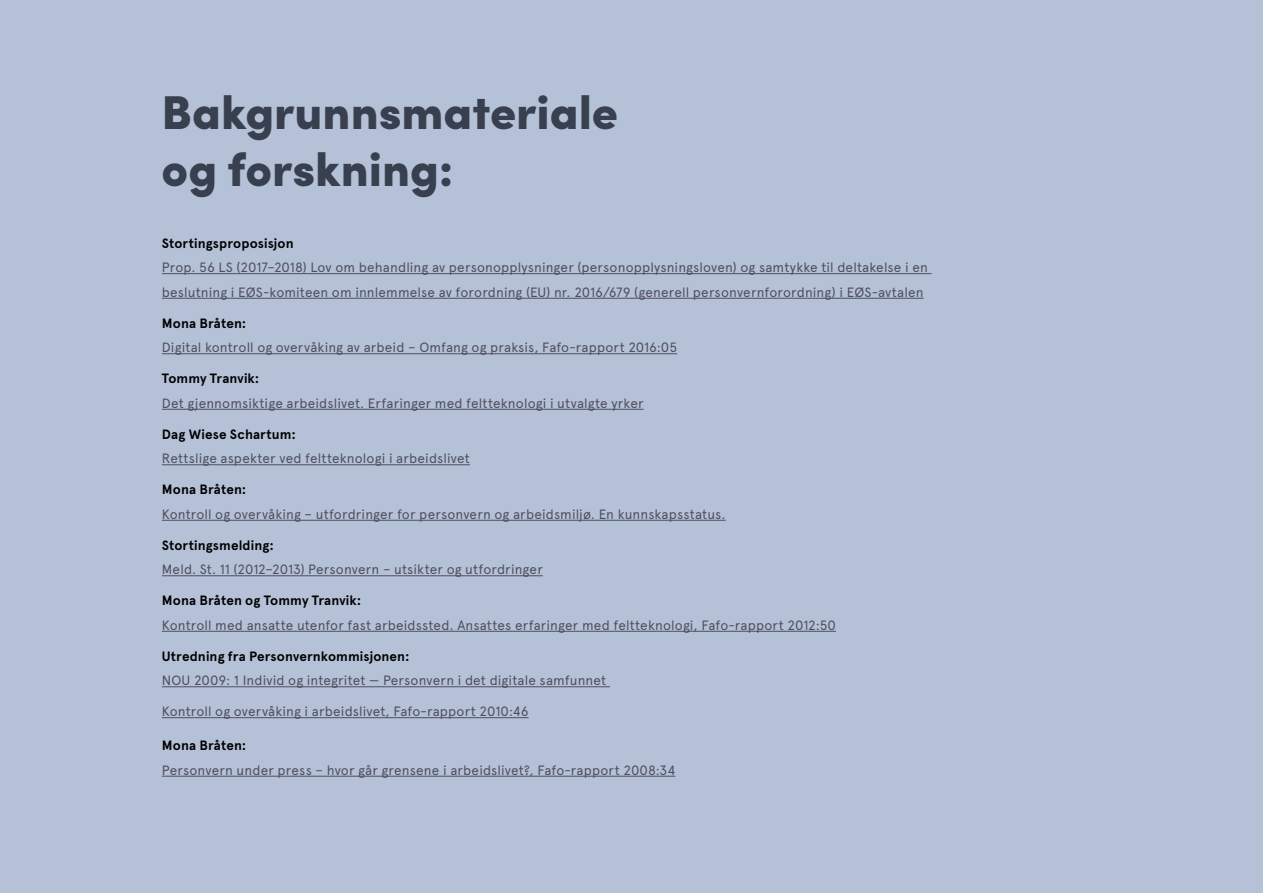
<style>
.page{position:relative;width:1263px;height:893px;background:#b4c1d7}
.page>*{position:absolute;margin:0;border:0;box-sizing:border-box;transform-origin:0 0}
.t1{font:900 47.55px/57px "Sofia Pro";color:#38404f}
.t2{font:13.5px/24.6px "Apercu";letter-spacing:.01em;color:#4f4f5e}
.t3{font:700 13.5px "Apercu";letter-spacing:.01em;color:#000}
</style>
<div class="page">
<hr style="left:162px;top:273px;width:769px;height:1px;background:#4f4f5e">
<hr style="left:162px;top:298px;width:761px;height:1px;background:#4f4f5e">
<hr style="left:162px;top:353px;width:515px;height:1px;background:#4f4f5e">
<hr style="left:162px;top:409px;width:482px;height:1px;background:#4f4f5e">
<hr style="left:162px;top:464px;width:308px;height:1px;background:#4f4f5e">
<hr style="left:162px;top:520px;width:564px;height:1px;background:#4f4f5e">
<hr style="left:162px;top:575px;width:381px;height:1px;background:#4f4f5e">
<hr style="left:162px;top:631px;width:674px;height:1px;background:#4f4f5e">
<hr style="left:162px;top:686px;width:448px;height:1px;background:#4f4f5e">
<hr style="left:162px;top:717px;width:367px;height:1px;background:#4f4f5e">
<hr style="left:162px;top:776px;width:513px;height:1px;background:#4f4f5e">
<h1 class="t1" style="left:162px;top:81px;width:458px">Bakgrunnsmateriale og forskning:</h1>
<p class="t3" style="left:162px;top:235px;width:133px">Stortingsproposisjon</p>
<p class="t2" style="left:162px;top:255px;width:767px">Prop. 56 LS (2017–2018) Lov om behandling av personopplysninger (personopplysningsloven) og samtykke til deltakelse i en beslutning i EØS-komiteen om innlemmelse av forordning (EU) nr. 2016/679 (generell personvernforordning) i EØS-avtalen</p>
<p class="t3" style="left:162px;top:315px;width:86px">Mona Bråten:</p>
<p class="t2" style="left:162px;top:335px;width:517px">Digital kontroll og overvåking av arbeid – Omfang og praksis, Fafo-rapport 2016:05</p>
<p class="t3" style="left:162px;top:370px;width:99px">Tommy Tranvik:</p>
<p class="t2" style="left:162px;top:391px;width:483px">Det gjennomsiktige arbeidslivet. Erfaringer med feltteknologi i utvalgte yrker</p>
<p class="t3" style="left:162px;top:426px;width:136px">Dag Wiese Schartum:</p>
<p class="t2" style="left:162px;top:446px;width:310px">Rettslige aspekter ved feltteknologi i arbeidslivet</p>
<p class="t3" style="left:162px;top:481px;width:86px">Mona Bråten:</p>
<p class="t2" style="left:162px;top:502px;width:565px">Kontroll og overvåking – utfordringer for personvern og arbeidsmiljø. En kunnskapsstatus.</p>
<p class="t3" style="left:162px;top:537px;width:114px">Stortingsmelding:</p>
<p class="t2" style="left:162px;top:557px;width:383px">Meld. St. 11 (2012–2013) Personvern – utsikter og utfordringer</p>
<p class="t3" style="left:162px;top:592px;width:201px">Mona Bråten og Tommy Tranvik:</p>
<p class="t2" style="left:162px;top:613px;width:676px">Kontroll med ansatte utenfor fast arbeidssted. Ansattes erfaringer med feltteknologi, Fafo-rapport 2012:50</p>
<p class="t3" style="left:162px;top:648px;width:249px">Utredning fra Personvernkommisjonen:</p>
<p class="t2" style="left:162px;top:668px;width:446px">NOU 2009: 1 Individ og integritet — Personvern i det digitale samfunnet</p>
<p class="t2" style="left:162px;top:699px;width:368px">Kontroll og overvåking i arbeidslivet, Fafo-rapport 2010:46</p>
<p class="t3" style="left:162px;top:737px;width:86px">Mona Bråten:</p>
<p class="t2" style="left:162px;top:758px;width:515px">Personvern under press – hvor går grensene i arbeidslivet?, Fafo-rapport 2008:34</p>
</div>
